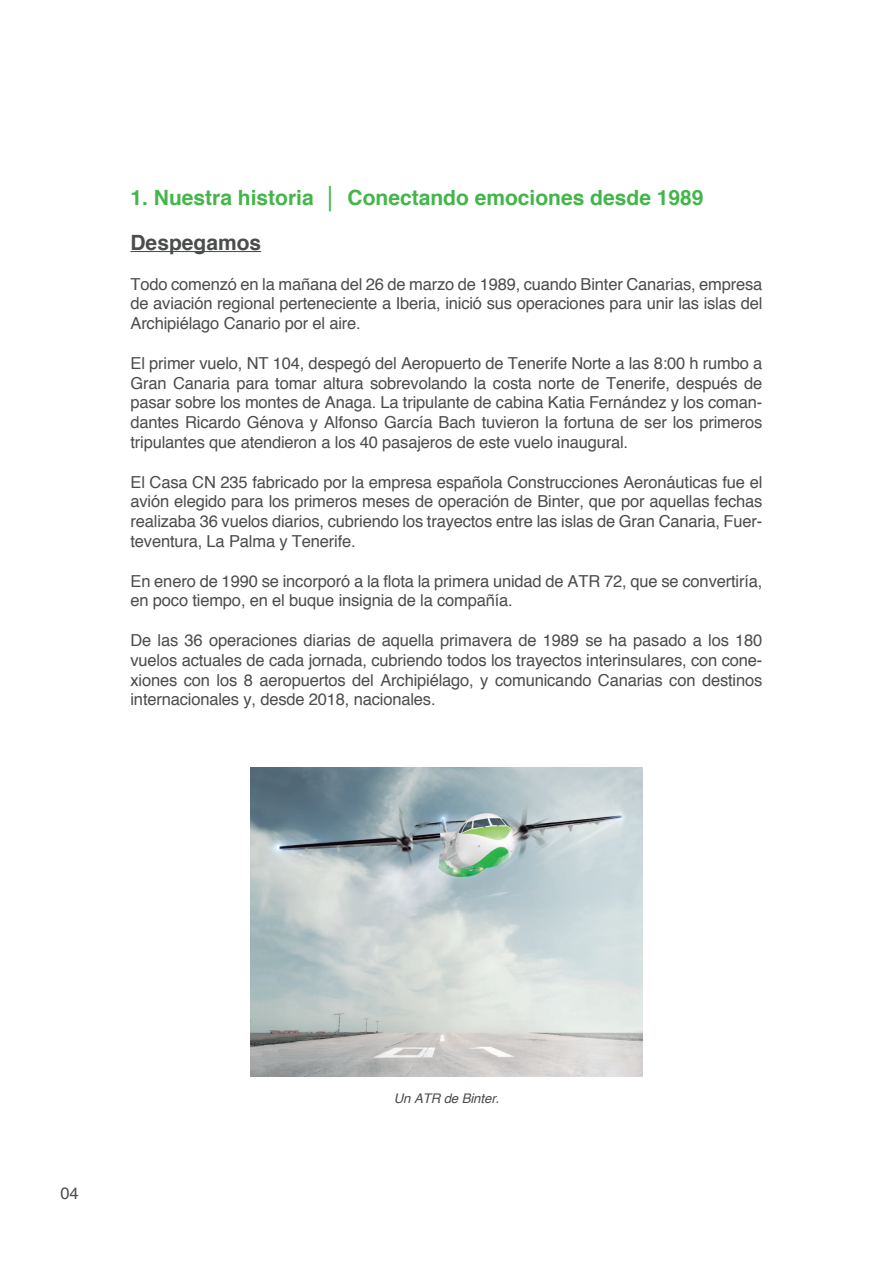
<style>
.page{position:relative;width:893px;height:1263px;background:#fff}
.page>*{position:absolute;margin:0;border:0;box-sizing:border-box;transform-origin:0 0}
.t1{font:700 21px/45px "Helvetica";color:#42b649}
.t2{font:16.5px/19.8px "Helvetica";letter-spacing:-.01em;color:#4b4c4d;text-align:justify}
.t3{font:italic 13.2px "Helvetica";letter-spacing:-.01em;color:#4b4c4d}
.s1{color:#43b64a}
.s2{font-family:"Arial"}
.s3{color:#4b4c4d}
</style>
<div class="page">
<hr style="left:130px;top:251px;width:131px;height:1px;background:#4b4c4d">
<img style="left:250px;top:767px;width:392px;height:309px">
<p class="t1" style="left:130px;top:175px;width:575px"><span class="s1">1. Nuestra historia</span> <span class="s2">│</span> Conectando emociones desde 1989<br><span class="s3">Despegamos</span></p>
<p class="t2" style="left:130px;top:274px;width:633px">Todo comenzó en la mañana del 26 de marzo de 1989, cuando Binter Canarias, empresa de aviación regional perteneciente a Iberia, inició sus operaciones para unir las islas del Archipiélago Canario por el aire.</p>
<p class="t2" style="left:130px;top:354px;width:633px">El primer vuelo, NT 104, despegó del Aeropuerto de Tenerife Norte a las 8:00 h rumbo a Gran Canaria para tomar altura sobrevolando la costa norte de Tenerife, después de pasar sobre los montes de Anaga. La tripulante de cabina Katia Fernández y los coman&shy;dantes Ricardo Génova y Alfonso García Bach tuvieron la fortuna de ser los primeros tripulantes que atendieron a los 40 pasajeros de este vuelo inaugural.</p>
<p class="t2" style="left:130px;top:472px;width:633px">El Casa CN 235 fabricado por la empresa española Construcciones Aeronáuticas fue el avión elegido para los primeros meses de operación de Binter, que por aquellas fechas realizaba 36 vuelos diarios, cubriendo los trayectos entre las islas de Gran Canaria, Fuer&shy;teventura, La Palma y Tenerife.</p>
<p class="t2" style="left:130px;top:571px;width:633px">En enero de 1990 se incorporó a la flota la primera unidad de ATR 72, que se convertiría, en poco tiempo, en el buque insignia de la compañía.</p>
<p class="t2" style="left:130px;top:631px;width:633px">De las 36 operaciones diarias de aquella primavera de 1989 se ha pasado a los 180 vuelos actuales de cada jornada, cubriendo todos los trayectos interinsulares, con cone&shy;xiones con los 8 aeropuertos del Archipiélago, y comunicando Canarias con destinos internacionales y, desde 2018, nacionales.</p>
<p class="t2" style="left:60px;top:1184px;width:20px">04</p>
<p class="t3" style="left:394px;top:1088px;width:107px">Un ATR de Binter.</p>
</div>
